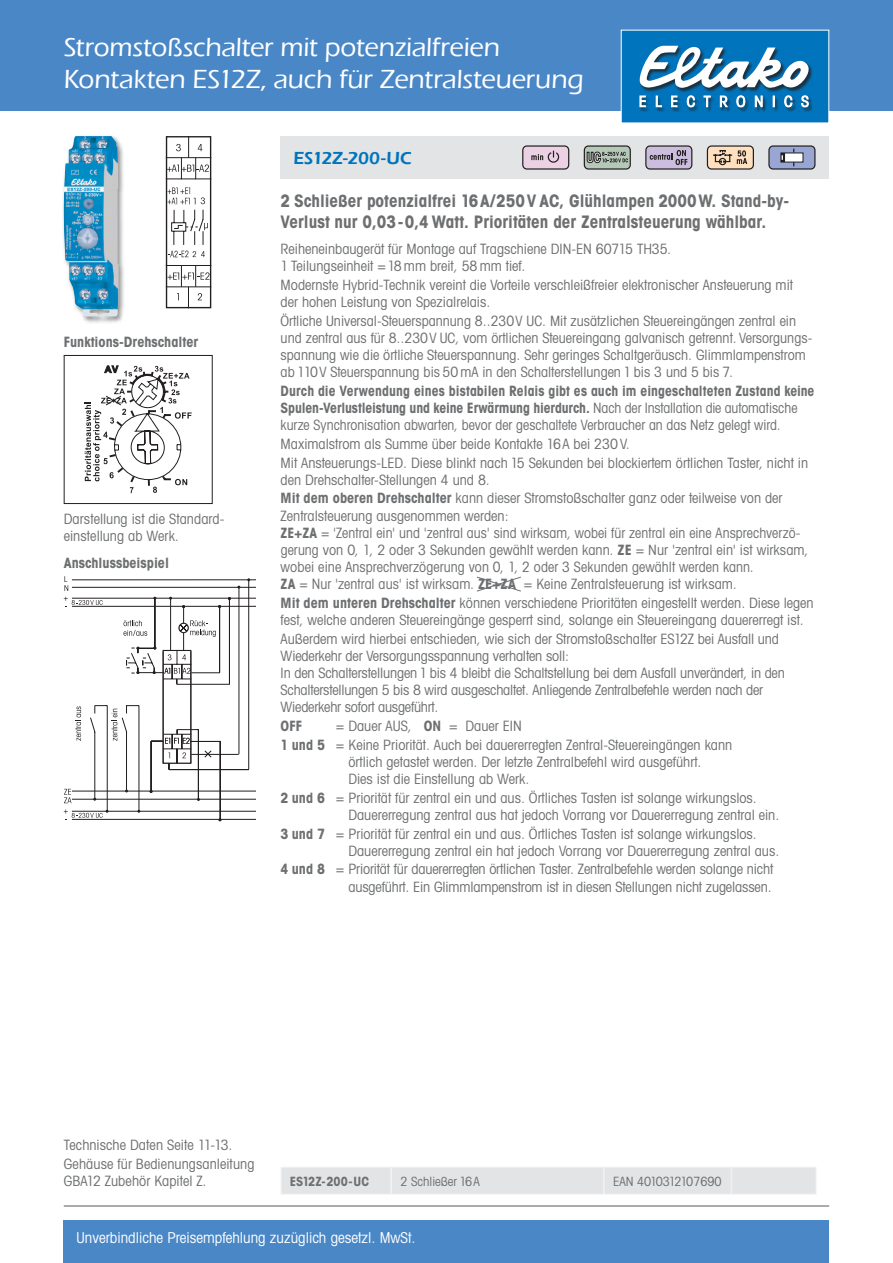
<style>
.page{position:relative;width:893px;height:1263px;background:#fff}
.page>*{position:absolute;margin:0;border:0;box-sizing:border-box;transform-origin:0 0}
.t1{font:500 27px/32.4px "Eras ITC";letter-spacing:-.005em;color:#fff}
.t2{font:600 18px "Eras ITC";letter-spacing:-.015em;color:#0074bc}
.t3{font:700 condensed 17.25px/20.7px "Avant Garde";color:#6d6f71}
.t4{font:condensed 15px "Avant Garde";color:#fff}
.t5{font:condensed 14.25px/17.1px "Avant Garde";color:#6d6f71}
.t6{font:700 condensed 14.25px/17.1px "Avant Garde";color:#6d6f71}
.t7{font:condensed 12.75px "Avant Garde";color:#6d6f71}
.t8{font:700 condensed 12.75px "Avant Garde";letter-spacing:.005em;color:#6d6f71}
.s1{font-weight:400}
.s2{font-weight:700}
</style>
<div class="page">
<div style="left:0;top:0;width:893px;height:111px;background:#4a87c6"></div>
<hr style="left:64px;top:1206px;width:765px;height:1px;background:#58595b">
<div style="left:281px;top:136px;width:548px;height:43px;background:#e3e4e5"></div>
<div style="left:523px;top:146px;width:46px;height:23px;background:#ecd0e4;border-radius:4px"></div>
<div style="left:522px;top:145px;width:47px;height:25px;border:1px solid #231f20;border-radius:4px"></div>
<svg style="left:531px;top:150px;width:29px;height:13px"></svg>
<div style="left:584px;top:146px;width:46px;height:23px;background:#b5c9b9;border-radius:4px"></div>
<div style="left:584px;top:145px;width:47px;height:25px;border:1px solid #231f20;border-radius:4px"></div>
<svg style="left:587px;top:152px;width:41px;height:11px"></svg>
<div style="left:646px;top:146px;width:46px;height:23px;background:#cbbddd;border-radius:4px"></div>
<div style="left:645px;top:145px;width:47px;height:25px;border:1px solid #231f20;border-radius:4px"></div>
<svg style="left:650px;top:150px;width:37px;height:15px"></svg>
<div style="left:707px;top:146px;width:46px;height:23px;background:#ffe1c0;border-radius:4px"></div>
<div style="left:707px;top:145px;width:47px;height:25px;border:1px solid #231f20;border-radius:4px"></div>
<svg style="left:713px;top:150px;width:34px;height:16px"></svg>
<div style="left:769px;top:146px;width:46px;height:23px;background:#98a6d4;border-radius:4px"></div>
<div style="left:768px;top:145px;width:47px;height:25px;border:1px solid #231f20;border-radius:4px"></div>
<svg style="left:780px;top:152px;width:23px;height:11px"></svg>
<svg style="left:781px;top:153px;width:4px;height:9px"></svg>
<div style="left:62px;top:134px;width:63px;height:189px;background:#231f20;opacity:.5"></div>
<img style="left:64px;top:136px;width:55px;height:181px">
<div style="left:166px;top:136px;width:45px;height:172px;border:1px solid #231f20"></div>
<hr style="left:166px;top:179px;width:45px;height:1px;background:#231f20">
<hr style="left:166px;top:265px;width:45px;height:1px;background:#231f20">
<hr style="left:166px;top:157px;width:45px;height:1px;background:#231f20">
<hr style="left:166px;top:286px;width:45px;height:1px;background:#231f20">
<svg style="left:168px;top:251px;width:37px;height:6px"></svg>
<svg style="left:167px;top:187px;width:41px;height:58px"></svg>
<svg style="left:167px;top:136px;width:42px;height:43px"></svg>
<svg style="left:167px;top:266px;width:43px;height:42px"></svg>
<div style="left:281px;top:1167px;width:110px;height:27px;background:#e3e4e5"></div>
<div style="left:281px;top:1167px;width:110px;height:27px;border:1px solid #f2f2f3"></div>
<div style="left:392px;top:1167px;width:211px;height:27px;background:#e3e4e5"></div>
<div style="left:391px;top:1167px;width:213px;height:27px;border:1px solid #f2f2f3"></div>
<div style="left:604px;top:1167px;width:127px;height:27px;background:#e3e4e5"></div>
<div style="left:604px;top:1167px;width:127px;height:27px;border:1px solid #f2f2f3"></div>
<div style="left:732px;top:1167px;width:84px;height:27px;background:#e3e4e5"></div>
<div style="left:731px;top:1167px;width:85px;height:27px;border:1px solid #f2f2f3"></div>
<svg style="left:477px;top:576px;width:44px;height:16px"></svg>
<svg style="left:64px;top:576px;width:4px;height:15px"></svg>
<hr style="left:72px;top:606px;width:183px;height:1px;background:#231f20">
<hr style="left:72px;top:579px;width:183px;height:1px;background:#231f20">
<hr style="left:72px;top:587px;width:183px;height:1px;background:#231f20">
<hr style="left:72px;top:598px;width:183px;height:1px;background:#231f20">
<hr style="left:72px;top:819px;width:183px;height:1px;background:#231f20">
<hr style="left:72px;top:811px;width:183px;height:1px;background:#231f20">
<hr style="left:72px;top:799px;width:183px;height:1px;background:#231f20">
<hr style="left:72px;top:791px;width:183px;height:1px;background:#231f20">
<hr style="left:229px;top:598px;width:1px;height:86px;background:#231f20">
<hr style="left:248px;top:580px;width:1px;height:189px;background:#231f20">
<hr style="left:239px;top:587px;width:1px;height:167px;background:#231f20">
<hr style="left:169px;top:769px;width:80px;height:1px;background:#231f20">
<hr style="left:191px;top:754px;width:48px;height:1px;background:#231f20">
<hr style="left:177px;top:684px;width:53px;height:1px;background:#231f20">
<svg style="left:64px;top:597px;width:157px;height:224px"></svg>
<svg style="left:85px;top:366px;width:107px;height:127px"></svg>
<div style="left:64px;top:355px;width:149px;height:149px;border:1px solid #231f20"></div>
<div style="left:64px;top:1220px;width:765px;height:43px;background:#4a87c6"></div>
<div style="left:621px;top:30px;width:208px;height:93px;background:#0074bc"></div>
<div style="left:640px;top:46px;width:173px;height:65px;background:#231f20;opacity:.8"></div>
<svg style="left:640px;top:46px;width:169px;height:61px"></svg>
<h1 class="t1" style="left:64px;top:31px;width:521px">Stromstoßschalter mit potenzialfreien<br>Kontakten ES12Z, auch für Zentralsteuerung</h1>
<p class="t6" style="left:64px;top:333px;width:136px">Funktions-Drehschalter</p>
<p class="t5" style="left:64px;top:510px;width:162px">Darstellung ist die Standard&shy;einstellung ab Werk.</p>
<p class="t6" style="left:64px;top:554px;width:107px">Anschlussbeispiel</p>
<p class="t2" style="left:293px;top:147px;width:120px">ES12Z-200-UC</p>
<p class="t3" style="left:281px;top:190px;width:510px">2 Schließer potenzialfrei 16A/250V AC, Glühlampen 2000W. Stand-by-<br>Verlust nur 0,03-0,4 Watt. Prioritäten der Zentralsteuerung wählbar.</p>
<p class="t5" style="left:281px;top:240px;width:392px">Reiheneinbaugerät für Montage auf Tragschiene DIN-EN 60715 TH35.<br>1 Teilungseinheit =18 mm breit, 58 mm tief.</p>
<p class="t5" style="left:281px;top:276px;width:514px">Modernste Hybrid-Technik vereint die Vorteile verschleißfreier elektronischer Ansteuerung mit der hohen Leistung von Spezialrelais.</p>
<p class="t5" style="left:281px;top:312px;width:532px">Örtliche Universal-Steuerspannung 8..230V UC. Mit zusätzlichen Steuereingängen zentral ein und zentral aus für 8..230V UC, vom örtlichen Steuereingang galvanisch getrennt. Versorgungs&shy;spannung wie die örtliche Steuerspannung. Sehr geringes Schaltgeräusch. Glimmlampenstrom ab 110V Steuerspannung bis 50 mA in den Schalterstellungen 1 bis 3 und 5 bis 7.</p>
<p class="t6" style="left:281px;top:382px;width:535px">Durch die Verwendung eines bistabilen Relais gibt es auch im eingeschalteten Zustand keine<br>Spulen-Verlustleistung und keine Erwärmung hierdurch. <span class="s1">Nach der Installation die automatische kurze Synchronisation abwarten, bevor der geschaltete Verbraucher an das Netz gelegt wird.</span></p>
<p class="t5" style="left:281px;top:434px;width:529px;line-height:18.8px">Maximalstrom als Summe über beide Kontakte 16A bei 230 V.<br>Mit Ansteuerungs-LED. Diese blinkt nach 15 Sekunden bei blockiertem örtlichen Taster, nicht in</p>
<p class="t5" style="left:281px;top:470px;width:503px;line-height:18.8px">den Drehschalter-Stellungen 4 und 8.<br><span class="s2">Mit dem oberen Drehschalter</span> kann dieser Stromstoßschalter ganz oder teilweise von der</p>
<p class="t5" style="left:281px;top:506px;width:529px">Zentralsteuerung ausgenommen werden:<br><span class="s2">ZE+ZA</span> = 'Zentral ein' und 'zentral aus' sind wirksam, wobei für zentral ein eine Ansprechverzö&shy;gerung von 0, 1, 2 oder 3 Sekunden gewählt werden kann. <span class="s2">ZE</span> = Nur 'zentral ein' ist wirksam, wobei eine Ansprechverzögerung von 0, 1, 2 oder 3 Sekunden gewählt werden kann.<br><span class="s2">ZA</span> = Nur 'zentral aus' ist wirksam. <span class="s2">ZE+ZA</span> = Keine Zentralsteuerung ist wirksam.</p>
<p class="t5" style="left:281px;top:594px;width:534px"><span class="s2">Mit dem unteren Drehschalter</span> können verschiedene Prioritäten eingestellt werden. Diese legen fest, welche anderen Steuereingänge gesperrt sind, solange ein Steuereingang dauererregt ist.</p>
<p class="t5" style="left:281px;top:630px;width:506px">Außerdem wird hierbei entschieden, wie sich der Stromstoßschalter ES12Z bei Ausfall und Wiederkehr der Versorgungsspannung verhalten soll:<br>In den Schalterstellungen 1 bis 4 bleibt die Schaltstellung bei dem Ausfall unverändert, in den Schalterstellungen 5 bis 8 wird ausgeschaltet. Anliegende Zentralbefehle werden nach der Wiederkehr sofort ausgeführt.</p>
<p class="t6" style="left:281px;top:717px;width:23px">OFF</p>
<p class="t5" style="left:281px;top:716px;width:453px;line-height:18.8px;text-indent:55px">= Dauer AUS, <span class="s2">ON</span> = Dauer EIN<br><span class="s2">1 und 5</span> = Keine Priorität. Auch bei dauererregten Zentral-Steuereingängen kann</p>
<p class="t5" style="left:348px;top:753px;width:354px">örtlich getastet werden. Der letzte Zentralbefehl wird ausgeführt.<br>Dies ist die Einstellung ab Werk.</p>
<p class="t5" style="left:348px;top:789px;width:432px;text-indent:-68px"><span class="s2">2 und 6</span> = Priorität für zentral ein und aus. Örtliches Tasten ist solange wirkungslos.<br>Dauererregung zentral aus hat jedoch Vorrang vor Dauererregung zentral ein.</p>
<p class="t5" style="left:348px;top:824px;width:432px;text-indent:-68px"><span class="s2">3 und 7</span> = Priorität für zentral ein und aus. Örtliches Tasten ist solange wirkungslos.<br>Dauererregung zentral ein hat jedoch Vorrang vor Dauererregung zentral aus.</p>
<p class="t5" style="left:281px;top:860px;width:494px;text-align:right"><span class="s2">4 und 8</span> = Priorität für dauererregten örtlichen Taster. Zentralbefehle werden solange nicht ausgeführt. Ein Glimmlampenstrom ist in diesen Stellungen nicht zugelassen.</p>
<p class="t5" style="left:64px;top:1135px;width:192px;line-height:19.2px">Technische Daten Seite 11-13.<br>Gehäuse für Bedienungsanleitung</p>
<p class="t5" style="left:64px;top:1172px;width:144px">GBA12 Zubehör Kapitel Z.</p>
<p class="t8" style="left:290px;top:1173px;width:81px">ES12Z-200-UC</p>
<p class="t7" style="left:400px;top:1173px;width:81px">2 Schließer 16A</p>
<p class="t7" style="left:613px;top:1173px;width:110px">EAN 4010312107690</p>
<p class="t4" style="left:77px;top:1228px;width:341px">Unverbindliche Preisempfehlung zuzüglich gesetzl. MwSt.</p>
</div>
